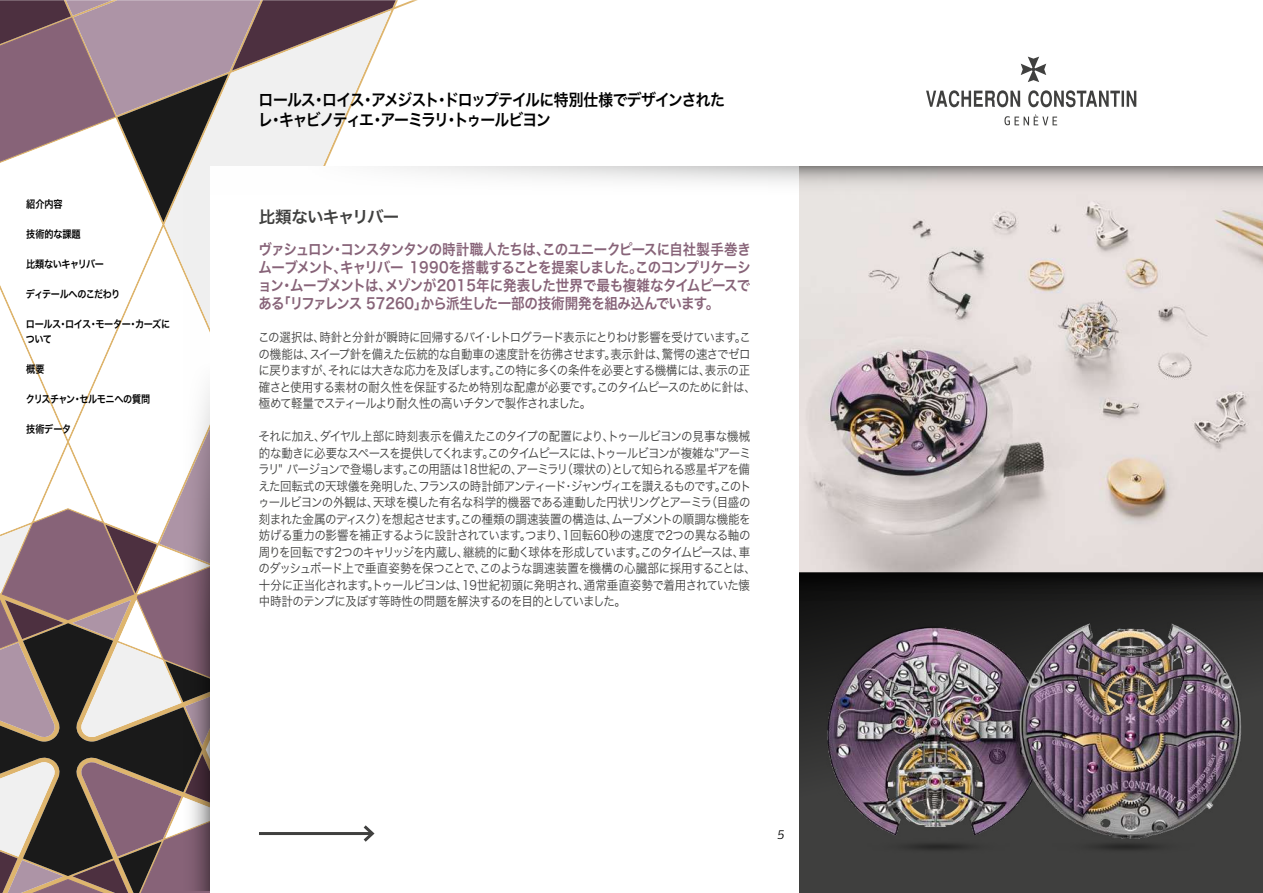
<style>
.page{position:relative;width:1263px;height:893px;background:#fff}
.page>*{position:absolute;margin:0;border:0;box-sizing:border-box;transform-origin:0 0}
.t1{font:16.5px/19.8px "Hira Kaku Pro W6";letter-spacing:-.075em;color:#000;scale:.9 1}
.t2{font:16.5px "Hira Kaku Pro W6";letter-spacing:-.045em;color:#40403f}
.t3{font:15px/18px "Hira Kaku Pro W6";letter-spacing:-.04em;color:#876378;text-align:justify;scale:.9 1}
.t4{font:12.75px/16.5px "Hira Kaku Pro W3";letter-spacing:-.05em;color:#40403f;scale:.9 1}
.t5{font:italic 12.75px "Prelo";color:#000}
.t6{font:10.5px/15px "Hira Kaku Pro W6";letter-spacing:-.04em;color:#000;scale:.87 1}
.t7{font:10.5px "Hira Kaku Pro W6";letter-spacing:-.065em;color:#000;scale:.87 1}
</style>
<div class="page">
<svg style="left:0;top:745px;width:163px;height:9px"></svg>
<svg style="left:0;top:754px;width:210px;height:139px"></svg>
<svg style="left:0;top:289px;width:163px;height:456px"></svg>
<svg style="left:0;top:0;width:396px;height:222px"></svg>
<svg style="left:926px;top:57px;width:210px;height:68px"></svg>
<svg style="left:163px;top:190px;width:47px;height:701px"></svg>
<div style="left:210px;top:166px;width:1052px;height:727px;background:#fff"></div>
<svg style="left:385px;top:166px;width:414px;height:17px"></svg>
<img style="left:799px;top:214px;width:464px;height:359px">
<svg style="left:799px;top:166px;width:464px;height:48px"></svg>
<svg style="left:799px;top:573px;width:464px;height:48px"></svg>
<img style="left:799px;top:606px;width:463px;height:287px">
<hr style="left:259px;top:832px;width:113px;height:3px;background:#40403f">
<svg style="left:363px;top:825px;width:12px;height:17px"></svg>
<p class="t6" style="left:26px;top:196px;width:43px">紹介内容</p>
<p class="t6" style="left:26px;top:226px;width:64px">技術的な課題</p>
<p class="t6" style="left:26px;top:256px;width:91px">比類ないキャリバー</p>
<p class="t7" style="left:26px;top:285px;width:110px">ディテールへのこだわり</p>
<p class="t6" style="left:26px;top:316px;width:167px">ロールス・ロイス・モーター・カーズについて</p>
<p class="t6" style="left:26px;top:361px;width:23px">概要</p>
<p class="t6" style="left:26px;top:391px;width:145px">クリスチャン・セルモニへの質問</p>
<p class="t6" style="left:26px;top:421px;width:53px">技術データ</p>
<p class="t1" style="left:258px;top:90px;width:520px">ロールス・ロイス・アメジスト・ドロップテイルに特別仕様でデザインされたレ・キャビノティエ・アーミラリ・トゥールビヨン</p>
<p class="t2" style="left:259px;top:202px;width:142px">比類ないキャリバー</p>
<p class="t3" style="left:258px;top:240px;width:549px">ヴァシュロン・コンスタンタンの時計職人たちは、このユニークピースに自社製手巻きムーブメント、キャリバー 1990を搭載することを提案しました。このコンプリケーション・ムーブメントは、メゾンが2015年に発表した世界で最も複雑なタイムピースである「リファレンス 57260」から派生した一部の技術開発を組み込んでいます。</p>
<p class="t4" style="left:258px;top:328px;width:555px">この選択は、時針と分針が瞬時に回帰するバイ・レトログラード表示にとりわけ影響を受けています。この機能は、スイープ針を備えた伝統的な自動車の速度計を彷彿させます。表示針は、驚愕の速さでゼロに戻りますが、それには大きな応力を及ぼします。この特に多くの条件を必要とする機構には、表示の正確さと使用する素材の耐久性を保証するため特別な配慮が必要です。このタイムピースのために針は、極めて軽量でスティールより耐久性の高いチタンで製作されました。</p>
<p class="t4" style="left:258px;top:427px;width:555px">それに加え、ダイヤル上部に時刻表示を備えたこのタイプの配置により、トゥールビヨンの見事な機械的な動きに必要なスペースを提供してくれます。このタイムピースには、トゥールビヨンが複雑な"アーミラリ" バージョンで登場します。この用語は18世紀の、アーミラリ（環状の）として知られる惑星ギアを備えた回転式の天球儀を発明した、フランスの時計師アンティード・ジャンヴィエを讃えるものです。このトゥールビヨンの外観は、天球を模した有名な科学的機器である連動した円状リングとアーミラ（目盛の刻まれた金属のディスク）を想起させます。この種類の調速装置の構造は、ムーブメントの順調な機能を妨げる重力の影響を補正するように設計されています。つまり、1回転60秒の速度で2つの異なる軸の周りを回転です2つのキャリッジを内蔵し、継続的に動く球体を形成しています。このタイムピースは、車のダッシュボード上で垂直姿勢を保つことで、このような調速装置を機構の心臓部に採用することは、十分に正当化されます。トゥールビヨンは、19世紀初頭に発明され、通常垂直姿勢で着用されていた懐中時計のテンプに及ぼす等時性の問題を解決するのを目的としていました。</p>
<p class="t5" style="left:777px;top:826px;width:9px">5</p>
</div>
